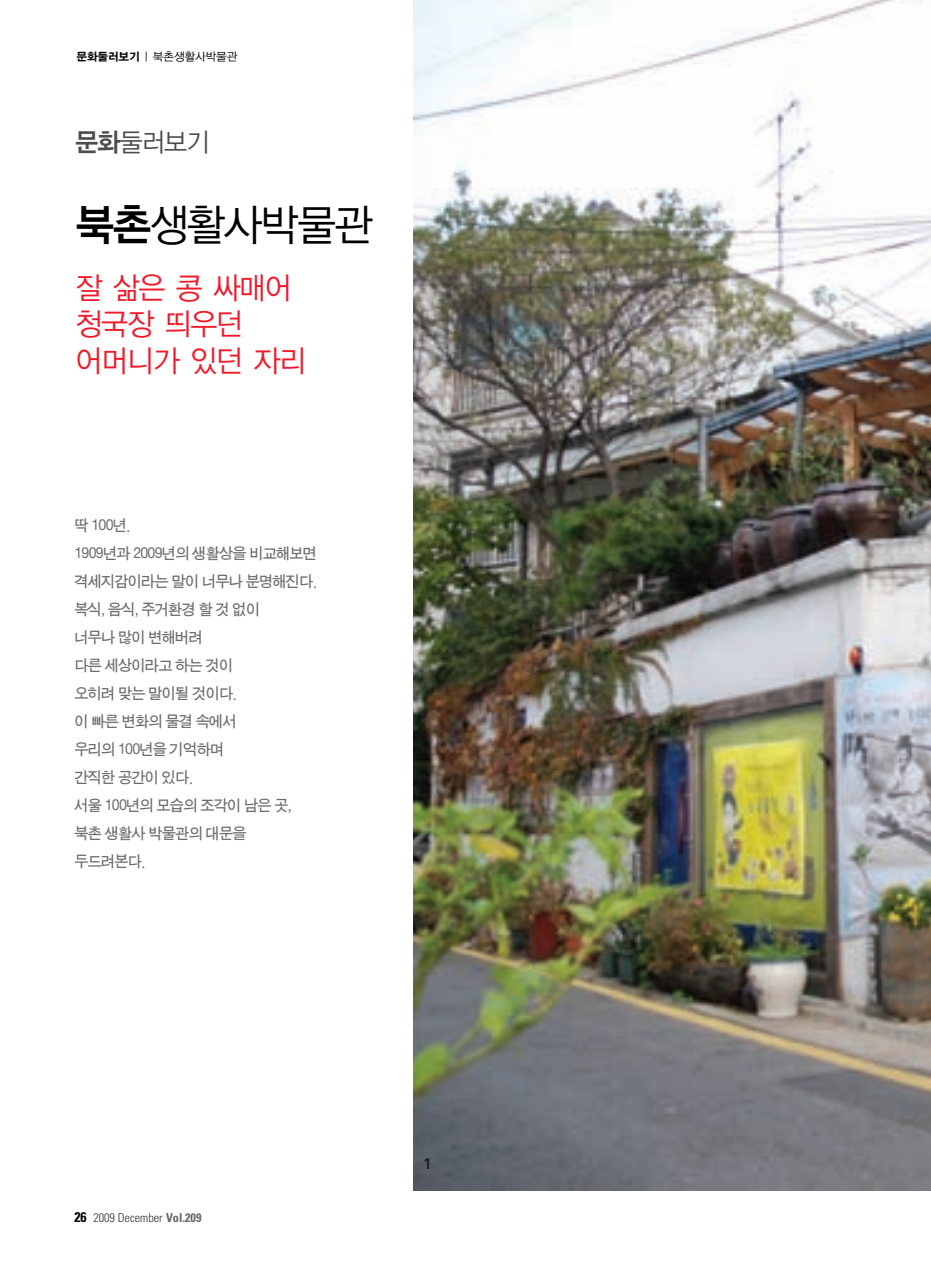
<style>
.page{position:relative;width:931px;height:1274px;background:#fff}
.page>*{position:absolute;margin:0;border:0;box-sizing:border-box;transform-origin:0 0}
.t1{font:43.57px "YGO12";letter-spacing:-.11em;color:#000;scale:.95 1}
.t2{font:30.62px/36.8px "YGO12";letter-spacing:-.11em;color:#ee1b2c;scale:.95 1}
.t3{font:26.25px "YGO12";color:#4d4d4d;scale:.95 1}
.t4{font:15.75px/28px "Sand Tg";letter-spacing:-.05em;color:#6c6d70}
.t5{font:700 15.75px "Univers";color:#231f20;scale:.9 1}
.t6{font:300 condensed 12.25px "Univers";color:#333}
.t7{font:11.38px "YGO12";letter-spacing:-.07em;color:#000}
.s1{font-family:"YGO15"}
.s2{font-family:"YGO14"}
.s3{font-weight:700;font-size:14px;color:#000}
.s4{font-weight:700;color:#666}
</style>
<div class="page">
<img style="left:413px;top:0;width:518px;height:1191px">
<p class="t7" style="left:76px;top:52px;width:163px"><span class="s1">문화둘러보기</span> | 북촌생활사박물관</p>
<h3 class="t3" style="left:74px;top:130px;width:145px"><span class="s2">문화</span>둘러보기</h3>
<h1 class="t1" style="left:74px;top:205px;width:317px"><span class="s2">북촌</span>생활사박물관</h1>
<h2 class="t2" style="left:74px;top:271px;width:247px">잘 삶은 콩 싸매어 청국장 띄우던 어머니가 있던 자리</h2>
<p class="t4" style="left:74px;top:513px;width:244px">딱 100년.<br>1909년과 2009년의 생활상을 비교해보면 격세지감이라는 말이 너무나 분명해진다. 복식, 음식, 주거환경 할 것 없이<br>너무나 많이 변해버려<br>다른 세상이라고 하는 것이<br>오히려 맞는 말이될 것이다.<br>이 빠른 변화의 물결 속에서<br>우리의 100년을 기억하며<br>간직한 공간이 있다.<br>서울 100년의 모습의 조각이 남은 곳, 북촌 생활사 박물관의 대문을 두드려본다.</p>
<p class="t6" style="left:74px;top:1213px;width:129px"><span class="s3">26</span> 2009 December <span class="s4">Vol.209</span></p>
<p class="t5" style="left:423px;top:1157px;width:10px">1</p>
</div>
